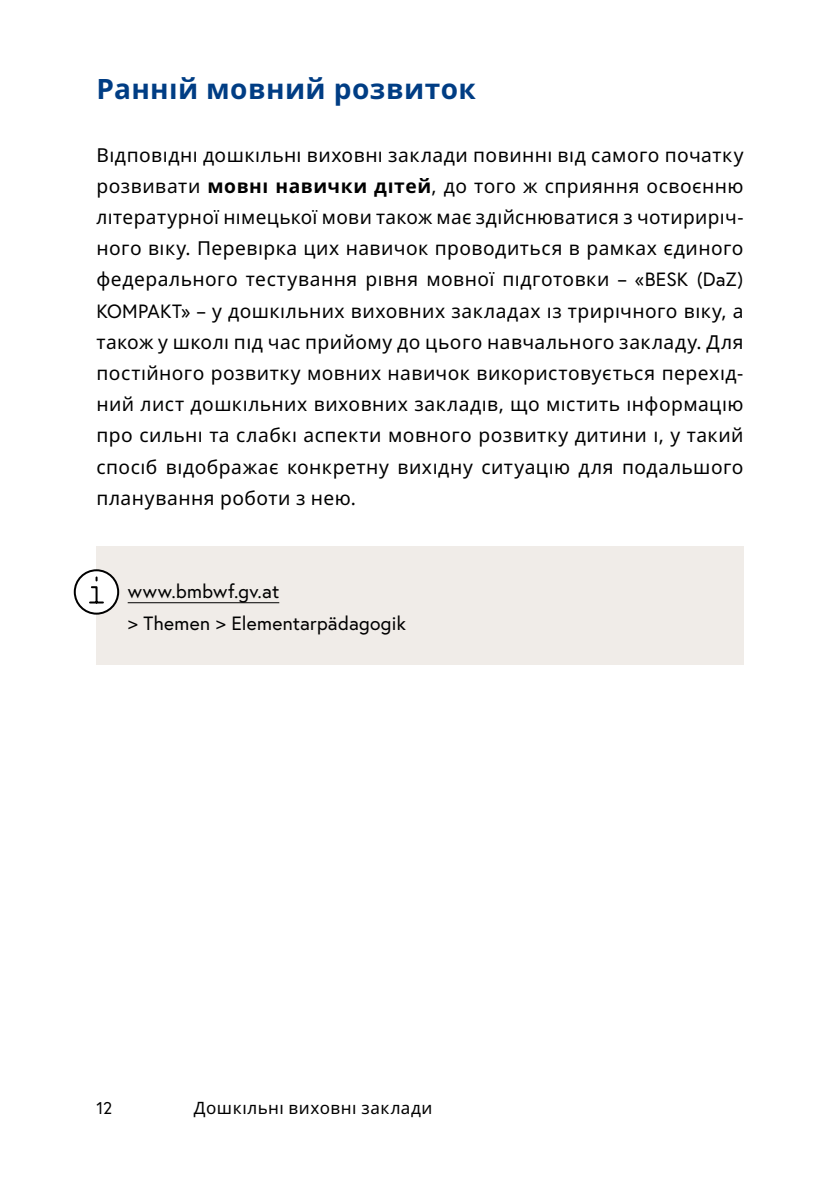
<style>
.page{position:relative;width:840px;height:1191px;background:#fff}
.page>*{position:absolute;margin:0;border:0;box-sizing:border-box;transform-origin:0 0}
.p_Abstand_danach{font:700 28px "Noto Sans";letter-spacing:.015em;color:#003d84}
.p_Abstand_danach_mehr{font:19.2px/31.2px "Noto Sans";letter-spacing:.03em;color:#000;text-align:justify}
.Infobox_p_Infobox{font:19.2px/31.2px "Europa Austria";letter-spacing:.015em;color:#000}
.t1{font:17px "Noto Sans";letter-spacing:.03em;color:#000}
.t2{font:17px "Europa Austria";color:#000}
.s1{font-weight:700}
.s2{font-family:"Europa Austria"}
</style>
<div class="page">
<div style="left:96px;top:546px;width:647px;height:119px;background:#f0ece8"></div>
<hr style="left:128px;top:602px;width:151px;height:1px;background:#000">
<div style="left:75px;top:570px;width:43px;height:43px;background:#fff;border-radius:50%"></div>
<div style="left:74px;top:569px;width:45px;height:45px;border:2px solid #000;border-radius:50%"></div>
<svg style="left:89px;top:576px;width:15px;height:28px"></svg>
<p class="p_Abstand_danach" style="left:96px;top:69px;width:380px">Ранній мовний розвиток</p>
<p class="p_Abstand_danach_mehr" style="left:96px;top:139px;width:648px">Відповідні дошкільні виховні заклади повинні від самого початку розвивати <span class="s1">мовні навички дітей</span>, до того ж сприяння освоєнню літературної німецької мови також має здійснюватися з чотириріч&shy;ного віку. Перевірка цих навичок проводиться в рамках єдиного федерального тестування рівня мовної підготовки – <span class="s2">«BESK (DaZ)<br>KOMPAKT»</span> – у дошкільних виховних закладах із трирічного віку, а також у школі під час прийому до цього навчального закладу. Для постійного розвитку мовних навичок використовується перехід&shy;ний лист дошкільних виховних закладів, що містить інформацію про сильні та слабкі аспекти мовного розвитку дитини і, у такий спосіб відображає конкретну вихідну ситуацію для подальшого планування роботи з нею.</p>
<p class="Infobox_p_Infobox" style="left:128px;top:575px;width:279px">www.bmbwf.gv.at<br>&gt; Themen &gt; Elementarpädagogik</p>
<p class="t2" style="left:96px;top:1096px;width:17px">12</p>
<p class="t1" style="left:194px;top:1095px;width:240px">Дошкільні виховні заклади</p>
</div>
